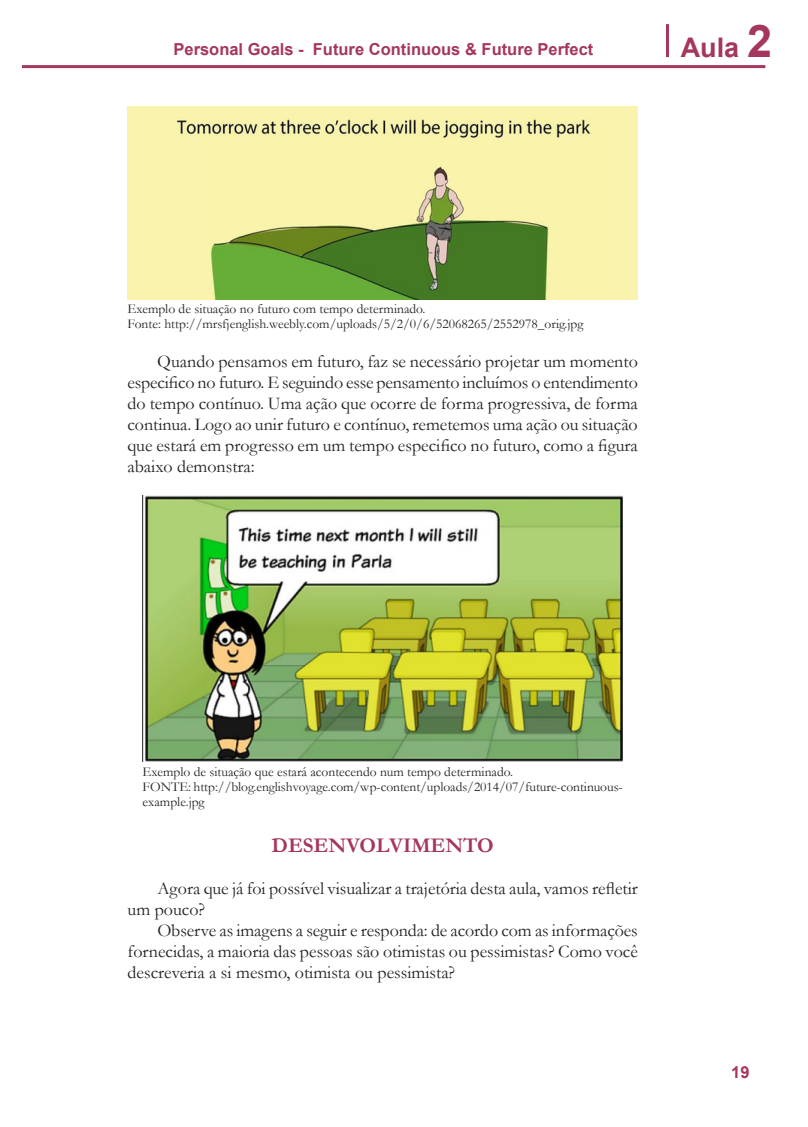
<style>
.page{position:relative;width:808px;height:1127px;background:#fff}
.page>*{position:absolute;margin:0;border:0;box-sizing:border-box;transform-origin:0 0}
.t1{font:700 27px "Arial";color:#a5365d}
.A_-_Entretitulos{font:700 21px "Garamond";color:#a5365d}
.A_-_Texto{font:18px/21px "Garamond";color:#231f20;text-align:justify}
.t2{font:700 16.5px "Arial";color:#a5365d}
.A_-_Legenda{font:13.5px/15px "Garamond";color:#231f20}
.s1{font-size:45px}
</style>
<div class="page">
<hr style="left:666px;top:24px;width:3px;height:33px;background:#a5365d">
<hr style="left:22px;top:65px;width:743px;height:3px;background:#a5365d">
<img style="left:127px;top:106px;width:511px;height:194px">
<img style="left:143px;top:495px;width:480px;height:266px">
<p class="t2" style="left:173px;top:38px;width:421px">Personal Goals - Future Continuous &amp; Future Perfect</p>
<h1 class="t1" style="left:681px;top:29px;width:93px">Aula <span class="s1">2</span></h1>
<p class="A_-_Legenda" style="left:128px;top:300px;width:299px">Exemplo de situação no futuro com tempo determinado.</p>
<p class="A_-_Legenda" style="left:128px;top:315px;width:457px">Fonte: http://mrsfjenglish.weebly.com/uploads/5/2/0/6/52068265/2552978_orig.jpg</p>
<p class="A_-_Texto" style="left:127px;top:350px;width:512px;text-indent:30px">Quando pensamos em futuro, faz se necessário projetar um momento especifico no futuro. E seguindo esse pensamento incluímos o entendimento do tempo contínuo. Uma ação que ocorre de forma progressiva, de forma continua. Logo ao unir futuro e contínuo, remetemos uma ação ou situação que estará em progresso em um tempo especifico no futuro, como a figura abaixo demonstra:</p>
<p class="A_-_Legenda" style="left:143px;top:764px;width:372px">Exemplo de situação que estará acontecendo num tempo determinado.</p>
<p class="A_-_Legenda" style="left:143px;top:779px;width:482px">FONTE: http://blog.englishvoyage.com/wp-content/uploads/2014/07/future-continuous&shy;example.jpg</p>
<p class="A_-_Entretitulos" style="left:272px;top:831px;width:224px">DESENVOLVIMENTO</p>
<p class="A_-_Texto" style="left:128px;top:877px;width:512px;text-indent:30px">Agora que já foi possível visualizar a trajetória desta aula, vamos refletir um pouco?</p>
<p class="A_-_Texto" style="left:128px;top:919px;width:512px;text-indent:30px">Observe as imagens a seguir e responda: de acordo com as informações fornecidas, a maioria das pessoas são otimistas ou pessimistas? Como você descreveria a si mesmo, otimista ou pessimista?</p>
<p class="t2" style="left:731px;top:1061px;width:20px">19</p>
</div>
